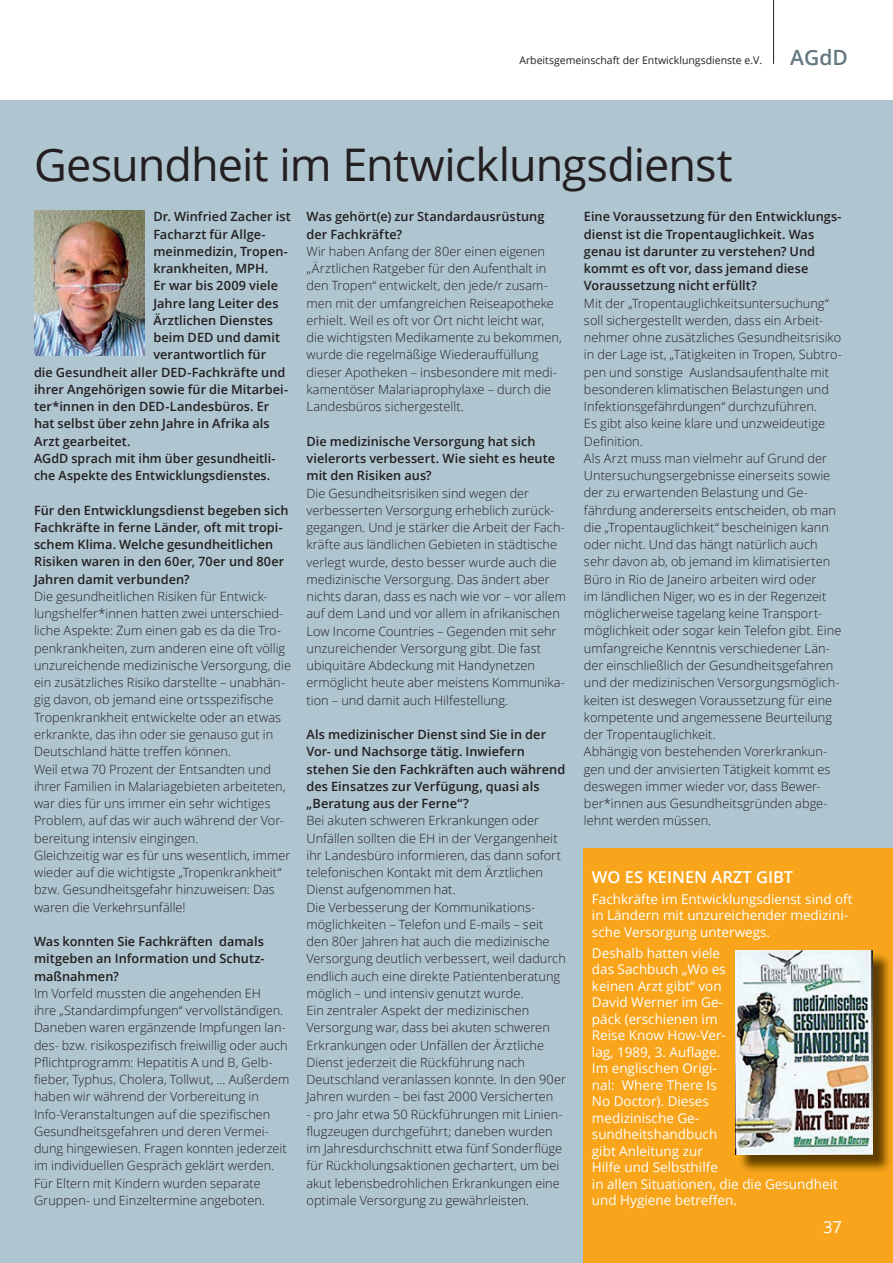
<style>
.page{position:relative;width:893px;height:1263px;background:#fff}
.page>*{position:absolute;margin:0;border:0;box-sizing:border-box;transform-origin:0 0}
.t1{font:45px "Open Sans";letter-spacing:-.02em;color:#231f20}
.t2{font:600 21px "Open Sans";color:#647882}
.t3{font:600 16.5px "Open Sans";color:#fff}
.t4{font:16.5px "Open Sans";color:#fff}
.t5{font:13.5px/16.5px "Open Sans";color:#fff}
.t6{font:300 12.75px/17.2px "Open Sans";color:#231f20}
.t7{font:600 12.75px/17.2px "Open Sans";letter-spacing:.005em;color:#231f20}
.t8{font:10.5px "Open Sans";color:#231f20}
</style>
<div class="page">
<hr style="left:773px;top:0;width:1px;height:64px;background:#231f20">
<div style="left:0;top:101px;width:893px;height:1162px;background:#afc5d0"></div>
<img style="left:34px;top:210px;width:111px;height:146px">
<div style="left:584px;top:848px;width:309px;height:415px;background:#f9a51b"></div>
<img style="left:737px;top:954px;width:153px;height:217px">
<img style="left:735px;top:950px;width:138px;height:204px">
<p class="t8" style="left:519px;top:53px;width:244px">Arbeitsgemeinschaft der Entwicklungsdienste e.V.</p>
<h2 class="t2" style="left:790px;top:43px;width:59px">AGdD</h2>
<h1 class="t1" style="left:34px;top:134px;width:700px">Gesundheit im Entwicklungsdienst</h1>
<p class="t7" style="left:153px;top:208px;width:139px">Dr. Winfried Zacher ist</p>
<p class="t7" style="left:153px;top:225px;width:114px">Facharzt für Allge-</p>
<p class="t7" style="left:153px;top:242px;width:136px">meinmedizin, Tropen-</p>
<p class="t7" style="left:153px;top:260px;width:116px">krankheiten, MPH.</p>
<p class="t7" style="left:153px;top:277px;width:126px">Er war bis 2009 viele</p>
<p class="t7" style="left:153px;top:294px;width:127px">Jahre lang Leiter des</p>
<p class="t7" style="left:153px;top:311px;width:121px">Ärztlichen Dienstes</p>
<p class="t7" style="left:153px;top:329px;width:128px">beim DED und damit</p>
<p class="t7" style="left:153px;top:346px;width:114px">verantwortlich für</p>
<p class="t7" style="left:34px;top:363px;width:253px">die Gesundheit aller DED-Fachkräfte und</p>
<p class="t7" style="left:34px;top:380px;width:256px">ihrer Angehörigen sowie für die Mitarbei-</p>
<p class="t7" style="left:34px;top:398px;width:237px">ter*innen in den DED-Landesbüros. Er</p>
<p class="t7" style="left:34px;top:415px;width:237px">hat selbst über zehn Jahre in Afrika als</p>
<p class="t7" style="left:34px;top:432px;width:98px">Arzt gearbeitet.</p>
<p class="t7" style="left:34px;top:449px;width:243px">AGdD sprach mit ihm über gesundheitli-</p>
<p class="t7" style="left:34px;top:467px;width:238px">che Aspekte des Entwicklungsdienstes.</p>
<p class="t7" style="left:34px;top:501px;width:256px">Für den Entwicklungsdienst begeben sich Fachkräfte in ferne Länder, oft mit tropi&shy;schem Klima. Welche gesundheitlichen Risiken waren in den 60er, 70er und 80er Jahren damit verbunden?</p>
<p class="t6" style="left:34px;top:587px;width:259px">Die gesundheitlichen Risiken für Entwick&shy;lungshelfer*innen hatten zwei unterschied&shy;liche Aspekte: Zum einen gab es da die Tro&shy;penkrankheiten, zum anderen eine oft völlig unzureichende medizinische Versorgung, die ein zusätzliches Risiko darstellte – unabhän&shy;gig davon, ob jemand eine ortsspezifische Tropenkrankheit entwickelte oder an etwas erkrankte, das ihn oder sie genauso gut in Deutschland hätte treffen können.<br>Weil etwa 70 Prozent der Entsandten und ihrer Familien in Malariagebieten arbeiteten, war dies für uns immer ein sehr wichtiges Problem, auf das wir auch während der Vor&shy;bereitung intensiv eingingen.<br>Gleichzeitig war es für uns wesentlich, immer wieder auf die wichtigste „Tropenkrankheit“ bzw. Gesundheitsgefahr hinzuweisen: Das waren die Verkehrsunfälle!</p>
<p class="t7" style="left:34px;top:932px;width:232px;text-align:justify">Was konnten Sie Fachkräften damals mitgeben an Information und Schutz&shy;maßnahmen?</p>
<p class="t6" style="left:34px;top:984px;width:257px">Im Vorfeld mussten die angehenden EH<br>ihre „Standardimpfungen“ vervollständigen.<br>Daneben waren ergänzende Impfungen lan&shy;des- bzw. risikospezifisch freiwillig oder auch Pflichtprogramm: Hepatitis A und B, Gelb&shy;fieber, Typhus, Cholera, Tollwut, ... Außerdem haben wir während der Vorbereitung in Info-Veranstaltungen auf die spezifischen Gesundheitsgefahren und deren Vermei&shy;dung hingewiesen. Fragen konnten jederzeit im individuellen Gespräch geklärt werden.<br>Für Eltern mit Kindern wurden separate Gruppen- und Einzeltermine angeboten.</p>
<p class="t7" style="left:584px;top:208px;width:259px">Eine Voraussetzung für den Entwicklungs&shy;dienst ist die Tropentauglichkeit. Was genau ist darunter zu verstehen? Und kommt es oft vor, dass jemand diese Voraussetzung nicht erfüllt?</p>
<p class="t6" style="left:584px;top:294px;width:259px">Mit der „Tropentauglichkeitsuntersuchung“ soll sichergestellt werden, dass ein Arbeit&shy;nehmer ohne zusätzliches Gesundheitsrisiko in der Lage ist, „Tätigkeiten in Tropen, Subtro&shy;pen und sonstige Auslandsaufenthalte mit besonderen klimatischen Belastungen und Infektionsgefährdungen“ durchzuführen.<br>Es gibt also keine klare und unzweideutige Definition.<br>Als Arzt muss man vielmehr auf Grund der Untersuchungsergebnisse einerseits sowie der zu erwartenden Belastung und Ge&shy;fährdung andererseits entscheiden, ob man die „Tropentauglichkeit“ bescheinigen kann oder nicht. Und das hängt natürlich auch sehr davon ab, ob jemand im klimatisierten Büro in Rio de Janeiro arbeiten wird oder<br>im ländlichen Niger, wo es in der Regenzeit möglicherweise tagelang keine Transport&shy;möglichkeit oder sogar kein Telefon gibt. Eine umfangreiche Kenntnis verschiedener Län&shy;der einschließlich der Gesundheitsgefahren und der medizinischen Versorgungsmöglich&shy;keiten ist deswegen Voraussetzung für eine kompetente und angemessene Beurteilung der Tropentauglichkeit.<br>Abhängig von bestehenden Vorerkrankun&shy;gen und der anvisierten Tätigkeit kommt es deswegen immer wieder vor, dass Bewer&shy;ber*innen aus Gesundheitsgründen abge&shy;lehnt werden müssen.</p>
<p class="t7" style="left:306px;top:208px;width:239px">Was gehört(e) zur Standardausrüstung der Fachkräfte?</p>
<p class="t6" style="left:306px;top:242px;width:257px">Wir haben Anfang der 80er einen eigenen „Ärztlichen Ratgeber für den Aufenthalt in den Tropen“ entwickelt, den jede/r zusam&shy;men mit der umfangreichen Reiseapotheke erhielt. Weil es oft vor Ort nicht leicht war, die wichtigsten Medikamente zu bekommen, wurde die regelmäßige Wiederauffüllung dieser Apotheken – insbesondere mit medi&shy;kamentöser Malariaprophylaxe – durch die Landesbüros sichergestellt.</p>
<p class="t7" style="left:306px;top:432px;width:250px">Die medizinische Versorgung hat sich vielerorts verbessert. Wie sieht es heute mit den Risiken aus?</p>
<p class="t6" style="left:306px;top:484px;width:261px">Die Gesundheitsrisiken sind wegen der verbesserten Versorgung erheblich zurück&shy;gegangen. Und je stärker die Arbeit der Fach&shy;kräfte aus ländlichen Gebieten in städtische verlegt wurde, desto besser wurde auch die medizinische Versorgung. Das ändert aber nichts daran, dass es nach wie vor – vor allem auf dem Land und vor allem in afrikanischen Low Income Countries – Gegenden mit sehr unzureichender Versorgung gibt. Die fast ubiquitäre Abdeckung mit Handy netzen ermöglicht heute aber meistens Kommunika&shy;tion – und damit auch Hilfestellung.</p>
<p class="t7" style="left:306px;top:725px;width:260px">Als medizinischer Dienst sind Sie in der Vor- und Nachsorge tätig. Inwiefern stehen Sie den Fachkräften auch während des Einsatzes zur Verfügung, quasi als „Beratung aus der Ferne“?</p>
<p class="t6" style="left:306px;top:812px;width:261px">Bei akuten schweren Erkrankungen oder Unfällen sollten die EH in der Vergangenheit ihr Landesbüro informieren, das dann sofort telefonischen Kontakt mit dem Ärztlichen Dienst aufgenommen hat.<br>Die Verbesserung der Kommunikations&shy;möglichkeiten – Telefon und E-mails – seit den 80er Jahren hat auch die medizinische Versorgung deutlich verbessert, weil dadurch endlich auch eine direkte Patientenberatung möglich – und intensiv genutzt wurde.<br>Ein zentraler Aspekt der medizinischen Versorgung war, dass bei akuten schweren Erkrankungen oder Unfällen der Ärztliche Dienst jederzeit die Rückführung nach Deutschland veranlassen konnte. In den 90er Jahren wurden – bei fast 2000 Versicherten</p>
<p class="t6" style="left:306px;top:1105px;width:258px">- pro Jahr etwa 50 Rückführungen mit Linien&shy;flugzeugen durchgeführt; daneben wurden im Jahresdurchschnitt etwa fünf Sonderflüge für Rückholungsaktionen gechartert, um bei akut lebensbedrohlichen Erkrankungen eine optimale Versorgung zu gewährleisten.</p>
<p class="t3" style="left:592px;top:866px;width:203px">WO ES KEINEN ARZT GIBT</p>
<p class="t5" style="left:592px;top:890px;width:262px">Fachkräfte im Entwicklungsdienst sind oft in Ländern mit unzureichender medizini&shy;sche Versorgung unterwegs.</p>
<p class="t5" style="left:592px;top:944px;width:247px">Deshalb hatten viele<br>das Sachbuch „Wo es<br>keinen Arzt gibt“ von<br>David Werner im Ge-<br>päck (erschienen im<br>Reise Know How-Ver-<br>lag, 1989, 3. Auflage.<br>Im englischen Origi-<br>nal: Where There Is<br>No Doctor). Dieses<br>medizinische Ge-<br>sundheitshandbuch<br>gibt Anleitung zur<br>Hilfe und Selbsthilfe<br>in allen Situationen, die die Gesundheit und Hygiene betreffen.</p>
<p class="t4" style="left:823px;top:1216px;width:20px">37</p>
</div>
